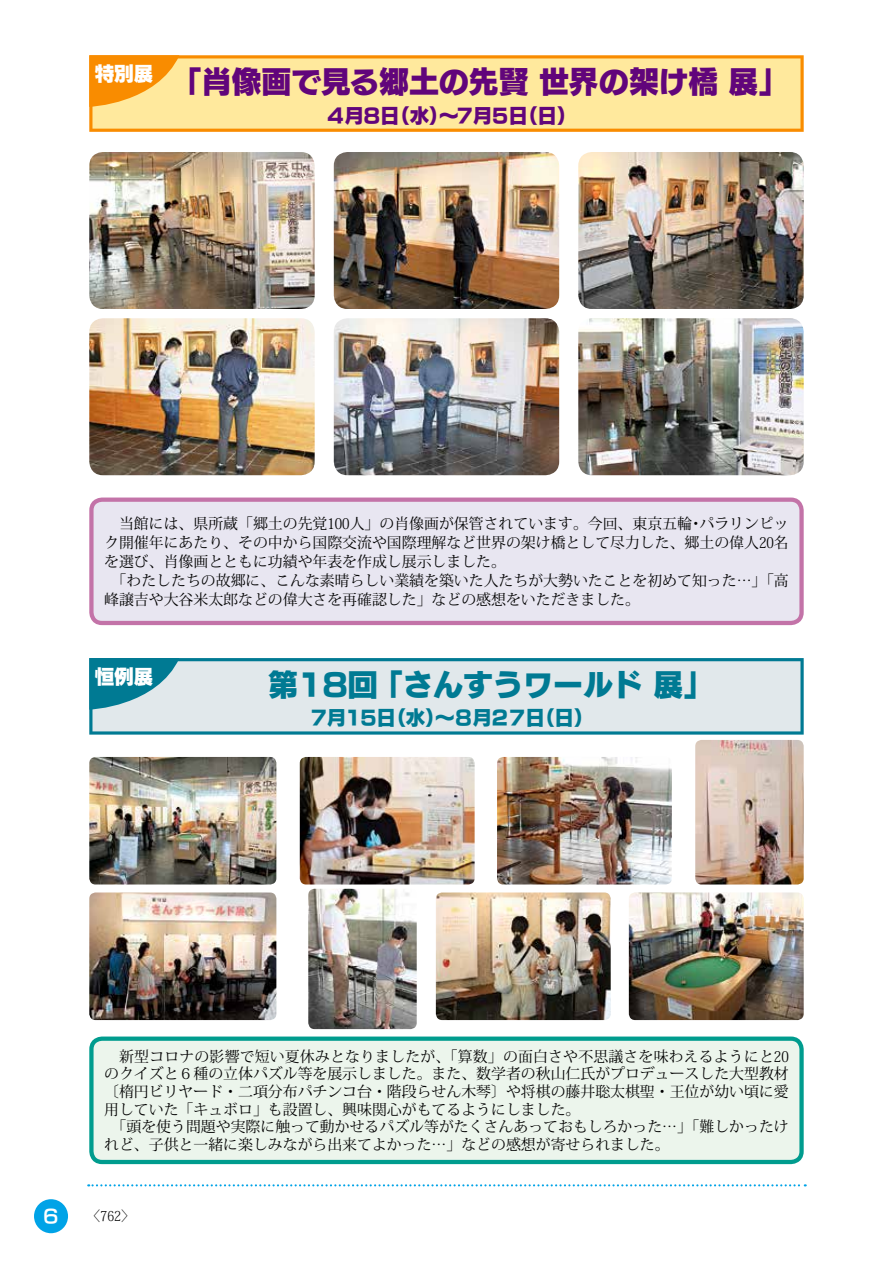
<style>
.page{position:relative;width:893px;height:1263px;background:#fff}
.page>*{position:absolute;margin:0;border:0;box-sizing:border-box;transform-origin:0 0}
.t1{font:30px "New Rodin Pro EB 90 pv RKSJ H";letter-spacing:-.01em;color:#61057b}
.t2{font:30px "New Rodin Pro EB 90 pv RKSJ H";color:#007a93}
.t3{font:19.5px "New Rodin Pro EB 90 pv RKSJ H";letter-spacing:-.095em;color:#007a93}
.t4{font:19.5px "New Rodin Pro EB 90 pv RKSJ H";letter-spacing:-.075em;color:#61057b}
.t5{font:19.5px "New Rodin Pro EB 90 pv RKSJ H";color:#fff}
.t6{font:18px "New Rodin Pro B";color:#fff}
.t7{font:14.85px/17.5px "Koz Min Pro";color:#000}
.t8{font:300 13.8px "Koz Min Pro";color:#000}
</style>
<div class="page">
<div style="left:34px;top:1199px;width:34px;height:34px;background:#00a3e7;border-radius:50%"></div>
<div style="left:91px;top:500px;width:710px;height:123px;background:#e8e6f1;border-radius:11px"></div>
<div style="left:89px;top:497px;width:715px;height:128px;border:4px solid #c373a8;border-radius:11px"></div>
<div style="left:91px;top:1039px;width:710px;height:123px;background:#ecf5ec;border-radius:11px"></div>
<div style="left:89px;top:1036px;width:715px;height:128px;border:4px solid #009c8e;border-radius:11px"></div>
<svg style="left:89px;top:55px;width:715px;height:77px;background:#fee08f"></svg>
<svg style="left:89px;top:55px;width:90px;height:52px;background:#faa62d"></svg>
<svg style="left:89px;top:658px;width:715px;height:77px;background:#ccdee3"></svg>
<svg style="left:89px;top:658px;width:90px;height:52px;background:#419aac"></svg>
<svg style="left:88px;top:1184px;width:718px;height:2px"></svg>
<img style="left:89px;top:152px;width:226px;height:157px">
<img style="left:334px;top:152px;width:225px;height:157px">
<img style="left:578px;top:152px;width:226px;height:157px">
<img style="left:89px;top:318px;width:226px;height:157px">
<img style="left:334px;top:318px;width:225px;height:157px">
<img style="left:578px;top:318px;width:226px;height:157px">
<img style="left:89px;top:757px;width:187px;height:127px">
<img style="left:89px;top:892px;width:187px;height:128px">
<img style="left:497px;top:757px;width:175px;height:127px">
<img style="left:436px;top:892px;width:175px;height:128px">
<img style="left:300px;top:757px;width:175px;height:127px">
<img style="left:308px;top:889px;width:109px;height:140px">
<img style="left:695px;top:740px;width:109px;height:144px">
<img style="left:629px;top:892px;width:175px;height:128px">
<h2 class="t5" style="left:95px;top:56px;width:60px">特別展</h2>
<h1 class="t1" style="left:172px;top:56px;width:618px">「肖像画で見る郷土の先賢 世界の架け橋 展」</h1>
<h2 class="t4" style="left:326px;top:98px;width:252px">４月８日（水）～７月５日（日）</h2>
<p class="t7" style="left:104px;top:513px;width:686px;line-height:19.2px">　当館には、県所蔵「郷土の先覚１００人」の肖像画が保管されています。今回、東京五輪・パラリンピック開催年にあたり、その中から国際交流や国際理解など世界の架け橋として尽力した、郷土の偉人２０名を選び、肖像画とともに功績や年表を作成し展示しました。　<br>　「わたしたちの故郷に、こんな素晴らしい業績を築いた人たちが大勢いたことを初めて知った…」「高峰譲吉や大谷米太郎などの偉大さを再確認した」などの感想をいただきました。</p>
<h2 class="t5" style="left:95px;top:659px;width:60px">恒例展</h2>
<h1 class="t2" style="left:268px;top:658px;width:447px">第18回 「さんすうワールド 展」</h1>
<h2 class="t3" style="left:309px;top:701px;width:286px">７月１５日（水）～８月２７日（日）</h2>
<p class="t7" style="left:104px;top:1047px;width:686px">　新型コロナの影響で短い夏休みとなりましたが、「算数」の面白さや不思議さを味わえるようにと２０のクイズと６種の立体パズル等を展示しました。また、数学者の秋山仁氏がプロデュースした大型教材〔楕円ビリヤード・二項分布パチンコ台・階段らせん木琴〕や将棋の藤井聡太棋聖・王位が幼い頃に愛用していた「キュボロ」も設置し、興味関心がもてるようにしました。<br>　「頭を使う問題や実際に触って動かせるパズル等がたくさんあっておもしろかった…」「難しかったけれど、子供と一緒に楽しみながら出来てよかった…」などの感想が寄せられました。</p>
<p class="t6" style="left:44px;top:1200px;width:16px">6</p>
<p class="t8" style="left:87px;top:1206px;width:50px">〈762〉</p>
</div>
